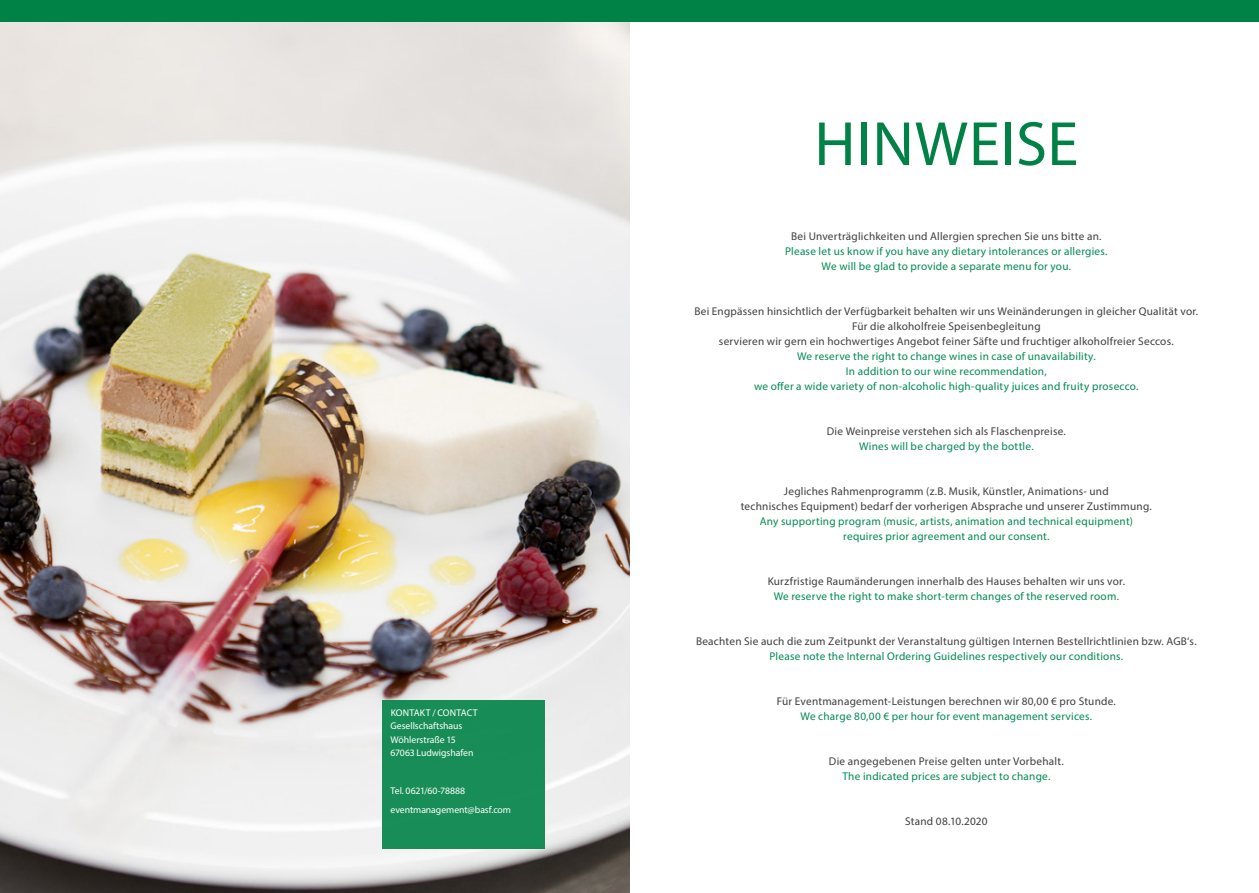
<style>
.page{position:relative;width:1259px;height:893px;background:#fff}
.page>*{position:absolute;margin:0;border:0;box-sizing:border-box;transform-origin:0 0}
.Kapitelhead{font:63px "Myriad Pro";letter-spacing:.01em;color:#008247}
.Fließtext{font:11.25px "Myriad Pro";letter-spacing:.02em;color:#3e3e3f}
.Fließtext-2{font:11.25px "Myriad Pro";letter-spacing:.02em;color:#008a53}
.Infokästen{font:9.75px/13.5px "Myriad Pro";letter-spacing:-.005em;color:#fff}
</style>
<div class="page">
<img style="left:0;top:21px;width:629px;height:872px">
<div style="left:382px;top:700px;width:162px;height:149px;background:#188d58"></div>
<div style="left:0;top:0;width:1259px;height:21px;background:#008247"></div>
<p class="Infokästen" style="left:390px;top:706px;width:89px">KONTAKT / CONTACT<br>Gesellschaftshaus<br>Wöhlerstraße 15<br>67063 Ludwigshafen</p>
<p class="Infokästen" style="left:390px;top:784px;width:76px">Tel. 0621/60-78888</p>
<p class="Infokästen" style="left:390px;top:803px;width:122px">eventmanagement@basf.com</p>
<p class="Kapitelhead" style="left:814px;top:105px;width:265px">HINWEISE</p>
<p class="Fließtext" style="left:791px;top:229px;width:312px">Bei Unverträglichkeiten und Allergien sprechen Sie uns bitte an.</p>
<p class="Fließtext-2" style="left:785px;top:244px;width:324px">Please let us know if you have any dietary intolerances or allergies.</p>
<p class="Fließtext-2" style="left:821px;top:259px;width:251px">We will be glad to provide a separate menu for you.</p>
<p class="Fließtext" style="left:694px;top:304px;width:505px">Bei Engpässen hinsichtlich der Verfügbarkeit behalten wir uns Weinänderungen in gleicher Qualität vor.</p>
<p class="Fließtext" style="left:852px;top:319px;width:190px">Für die alkoholfreie Speisenbegleitung</p>
<p class="Fließtext" style="left:719px;top:334px;width:456px">servieren wir gern ein hochwertiges Angebot feiner Säfte und fruchtiger alkoholfreier Seccos.</p>
<p class="Fließtext-2" style="left:797px;top:349px;width:300px">We reserve the right to change wines in case of unavailability.</p>
<p class="Fließtext-2" style="left:846px;top:364px;width:202px">In addition to our wine recommendation,</p>
<p class="Fließtext-2" style="left:754px;top:379px;width:386px">we offer a wide variety of non-alcoholic high-quality juices and fruity prosecco.</p>
<p class="Fließtext" style="left:827px;top:424px;width:240px">Die Weinpreise verstehen sich als Flaschenpreise.</p>
<p class="Fließtext-2" style="left:859px;top:439px;width:176px">Wines will be charged by the bottle.</p>
<p class="Fließtext" style="left:784px;top:484px;width:326px">Jegliches Rahmenprogramm (z.B. Musik, Künstler, Animations- und</p>
<p class="Fließtext" style="left:741px;top:499px;width:413px">technisches Equipment) bedarf der vorherigen Absprache und unserer Zustimmung.</p>
<p class="Fließtext-2" style="left:759px;top:514px;width:375px">Any supporting program (music, artists, animation and technical equipment)</p>
<p class="Fließtext-2" style="left:843px;top:529px;width:208px">requires prior agreement and our consent.</p>
<p class="Fließtext" style="left:767px;top:574px;width:359px">Kurzfristige Raumänderungen innerhalb des Hauses behalten wir uns vor.</p>
<p class="Fließtext-2" style="left:773px;top:589px;width:347px">We reserve the right to make short-term changes of the reserved room.</p>
<p class="Fließtext" style="left:696px;top:634px;width:502px">Beachten Sie auch die zum Zeitpunkt der Veranstaltung gültigen Internen Bestellrichtlinien bzw. AGB‘s.</p>
<p class="Fließtext-2" style="left:769px;top:649px;width:355px">Please note the Internal Ordering Guidelines respectively our conditions.</p>
<p class="Fließtext" style="left:777px;top:694px;width:341px">Für Eventmanagement-Leistungen berechnen wir 80,00 € pro Stunde.</p>
<p class="Fließtext-2" style="left:800px;top:709px;width:293px">We charge 80,00 € per hour for event management services.</p>
<p class="Fließtext" style="left:829px;top:754px;width:236px">Die angegebenen Preise gelten unter Vorbehalt.</p>
<p class="Fließtext-2" style="left:842px;top:769px;width:209px">The indicated prices are subject to change.</p>
<p class="Fließtext" style="left:905px;top:814px;width:84px">Stand 08.10.2020</p>
</div>
